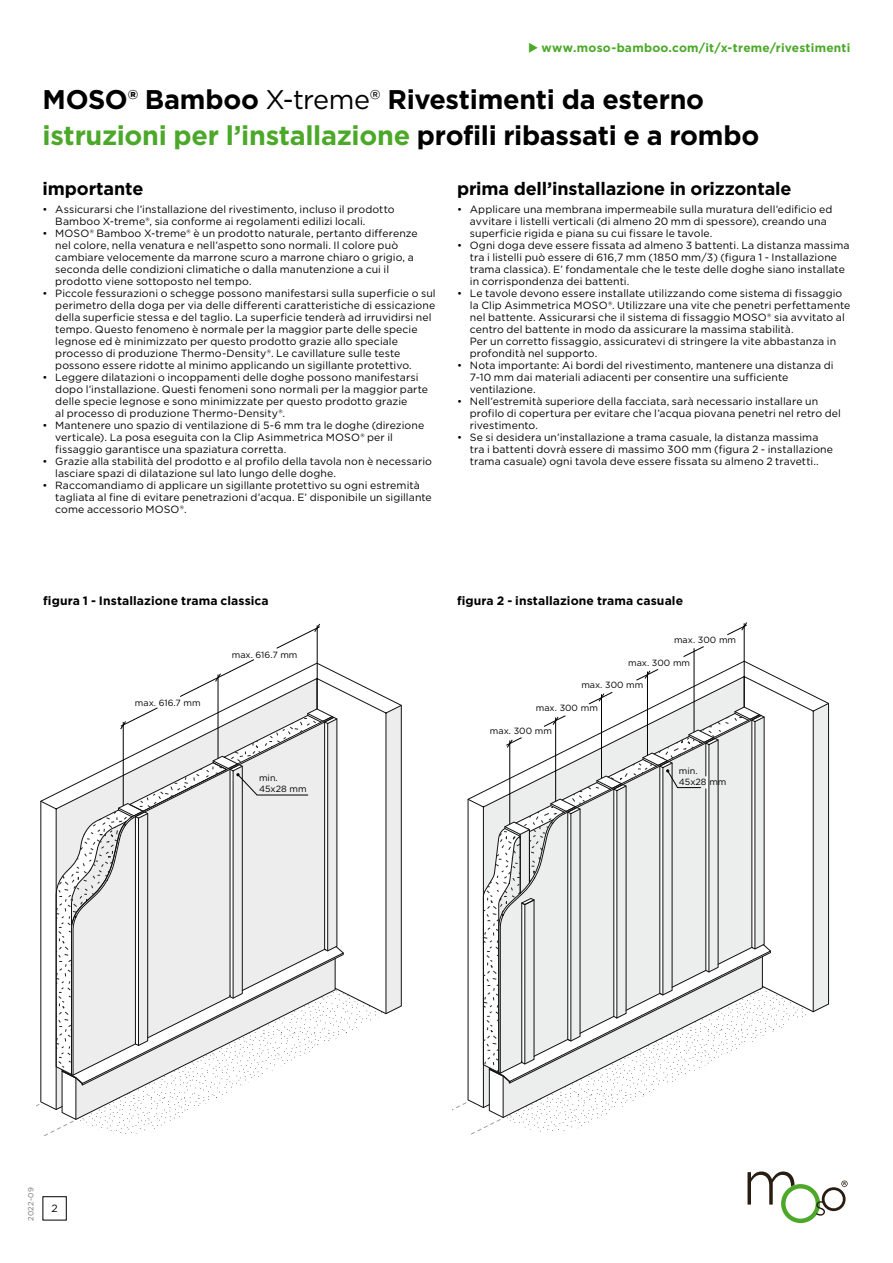
<style>
.page{position:relative;width:893px;height:1263px;background:#fff}
.page>*{position:absolute;margin:0;border:0;box-sizing:border-box;transform-origin:0 0}
.t1{font:700 27px/36px "Gotham";letter-spacing:-.01em;color:#000}
.t2{font:700 18px "Gotham";letter-spacing:-.01em;color:#000}
.t3{font:700 12.15px "Gotham";letter-spacing:.01em;color:#000}
.t4{font:700 12px "Gotham";letter-spacing:.02em;color:#4ba829}
.t5{font:10.5px/12px "Gotham";letter-spacing:.01em;color:#000}
.t6{font:9px/10.8px "Gotham";color:#000}
.t7{font:7.5px "Gotham";letter-spacing:.03em;color:#707172}
.s1{font-weight:400}
.s2{color:#4ba829}
</style>
<div class="page">
<svg style="left:683px;top:660px;width:146px;height:353px"></svg>
<svg style="left:771px;top:986px;width:42px;height:46px"></svg>
<hr style="left:647px;top:671px;width:1px;height:84px;background:#000">
<hr style="left:744px;top:623px;width:1px;height:84px;background:#000">
<svg style="left:727px;top:622px;width:20px;height:14px"></svg>
<svg style="left:683px;top:646px;width:21px;height:11px"></svg>
<hr style="left:694px;top:648px;width:1px;height:84px;background:#000">
<svg style="left:636px;top:669px;width:23px;height:12px"></svg>
<svg style="left:453px;top:691px;width:318px;height:444px"></svg>
<svg style="left:217px;top:662px;width:185px;height:352px"></svg>
<svg style="left:344px;top:988px;width:42px;height:45px"></svg>
<hr style="left:218px;top:674px;width:1px;height:84px;background:#000">
<hr style="left:317px;top:625px;width:1px;height:84px;background:#000">
<svg style="left:180px;top:659px;width:75px;height:38px"></svg>
<svg style="left:276px;top:623px;width:44px;height:26px"></svg>
<svg style="left:36px;top:707px;width:308px;height:429px"></svg>
<div style="left:43px;top:1196px;width:24px;height:24px;border:1px solid #000"></div>
<svg style="left:747px;top:1171px;width:101px;height:52px"></svg>
<p class="t4" style="left:528px;top:40px;width:324px">◆ www.moso-bamboo.com/it/x-treme/rivestimenti</p>
<h1 class="t1" style="left:43px;top:81px;width:718px">MOSO® Bamboo <span class="s1">X-treme®</span> Rivestimenti da esterno <span class="s2">istruzioni per l’installazione</span> profili ribassati e a rombo</h1>
<h2 class="t2" style="left:43px;top:177px;width:102px">importante</h2>
<p class="t5" style="left:55px;top:203px;width:341px;text-indent:-13px">• Assicurarsi che l’installazione del rivestimento, incluso il prodotto<br>Bamboo X-treme®, sia conforme ai regolamenti edilizi locali.</p>
<p class="t5" style="left:55px;top:227px;width:364px;text-indent:-13px">• MOSO® Bamboo X-treme® è un prodotto naturale, pertanto differenze nel colore, nella venatura e nell’aspetto sono normali. Il colore può cambiare velocemente da marrone scuro a marrone chiaro o grigio, a seconda delle condizioni climatiche o dalla manutenzione a cui il prodotto viene sottoposto nel tempo.</p>
<p class="t5" style="left:55px;top:287px;width:382px;text-indent:-13px">• Piccole fessurazioni o schegge possono manifestarsi sulla superficie o sul perimetro della doga per via delle differenti caratteristiche di essicazione della superficie stessa e del taglio. La superficie tenderà ad irruvidirsi nel tempo. Questo fenomeno è normale per la maggior parte delle specie legnose ed è minimizzato per questo prodotto grazie allo speciale processo di produzione Thermo-Density®. Le cavillature sulle teste possono essere ridotte al minimo applicando un sigillante protettivo.</p>
<p class="t5" style="left:55px;top:371px;width:374px;text-indent:-13px">• Leggere dilatazioni o incoppamenti delle doghe possono manifestarsi dopo l’installazione. Questi fenomeni sono normali per la maggior parte delle specie legnose e sono minimizzate per questo prodotto grazie<br>al processo di produzione Thermo-Density®.</p>
<p class="t5" style="left:55px;top:419px;width:370px;text-indent:-13px">• Mantenere uno spazio di ventilazione di 5-6 mm tra le doghe (direzione verticale). La posa eseguita con la Clip Asimmetrica MOSO® per il fissaggio garantisce una spaziatura corretta.</p>
<p class="t5" style="left:55px;top:455px;width:378px;text-indent:-13px">• Grazie alla stabilità del prodotto e al profilo della tavola non è necessario lasciare spazi di dilatazione sul lato lungo delle doghe.</p>
<p class="t5" style="left:55px;top:479px;width:378px;text-indent:-13px">• Raccomandiamo di applicare un sigillante protettivo su ogni estremità tagliata al fine di evitare penetrazioni d’acqua. E’ disponibile un sigillante come accessorio MOSO®.</p>
<h2 class="t2" style="left:457px;top:177px;width:336px">prima dell’installazione in orizzontale</h2>
<p class="t5" style="left:470px;top:203px;width:364px;text-indent:-13px">• Applicare una membrana impermeabile sulla muratura dell’edificio ed avvitare i listelli verticali (di almeno 20 mm di spessore), creando una superficie rigida e piana su cui fissare le tavole.</p>
<p class="t5" style="left:470px;top:239px;width:381px;text-indent:-13px">• Ogni doga deve essere fissata ad almeno 3 battenti. La distanza massima tra i listelli può essere di 616,7 mm (1850 mm/3) (figura 1 - Installazione trama classica). E’ fondamentale che le teste delle doghe siano installate in corrispondenza dei battenti.</p>
<p class="t5" style="left:470px;top:287px;width:382px;text-indent:-13px">• Le tavole devono essere installate utilizzando come sistema di fissaggio la Clip Asimmetrica MOSO®. Utilizzare una vite che penetri perfettamente nel battente. Assicurarsi che il sistema di fissaggio MOSO® sia avvitato al centro del battente in modo da assicurare la massima stabilità.<br>Per un corretto fissaggio, assicuratevi di stringere la vite abbastanza in profondità nel supporto.</p>
<p class="t5" style="left:470px;top:359px;width:365px;text-indent:-13px">• Nota importante: Ai bordi del rivestimento, mantenere una distanza di<br>7-10 mm dai materiali adiacenti per consentire una sufficiente ventilazione.</p>
<p class="t5" style="left:470px;top:395px;width:373px;text-indent:-13px">• Nell’estremità superiore della facciata, sarà necessario installare un profilo di copertura per evitare che l’acqua piovana penetri nel retro del rivestimento.</p>
<p class="t5" style="left:470px;top:431px;width:365px;text-indent:-13px">• Se si desidera un’installazione a trama casuale, la distanza massima tra i battenti dovrà essere di massimo 300 mm (figura 2 - installazione trama casuale) ogni tavola deve essere fissata su almeno 2 travetti..</p>
<p class="t3" style="left:43px;top:593px;width:227px">figura 1 - Installazione trama classica</p>
<p class="t3" style="left:457px;top:593px;width:228px">figura 2 - installazione trama casuale</p>
<p class="t6" style="left:135px;top:697px;width:67px">max. 616.7 mm</p>
<p class="t6" style="left:232px;top:649px;width:67px">max. 616.7 mm</p>
<p class="t6" style="left:259px;top:772px;width:49px">min.<br>45x28 mm</p>
<p class="t6" style="left:674px;top:635px;width:64px">max. 300 mm</p>
<p class="t6" style="left:628px;top:657px;width:64px">max. 300 mm</p>
<p class="t6" style="left:581px;top:680px;width:64px">max. 300 mm</p>
<p class="t6" style="left:536px;top:703px;width:64px">max. 300 mm</p>
<p class="t6" style="left:490px;top:725px;width:64px">max. 300 mm</p>
<p class="t6" style="left:679px;top:765px;width:49px">min.<br>45x28 mm</p>
<p class="t7" style="left:26px;top:1221px;width:35px;rotate:-90deg">2022-09</p>
<p class="t5" style="left:51px;top:1202px;width:8px">2</p>
</div>
